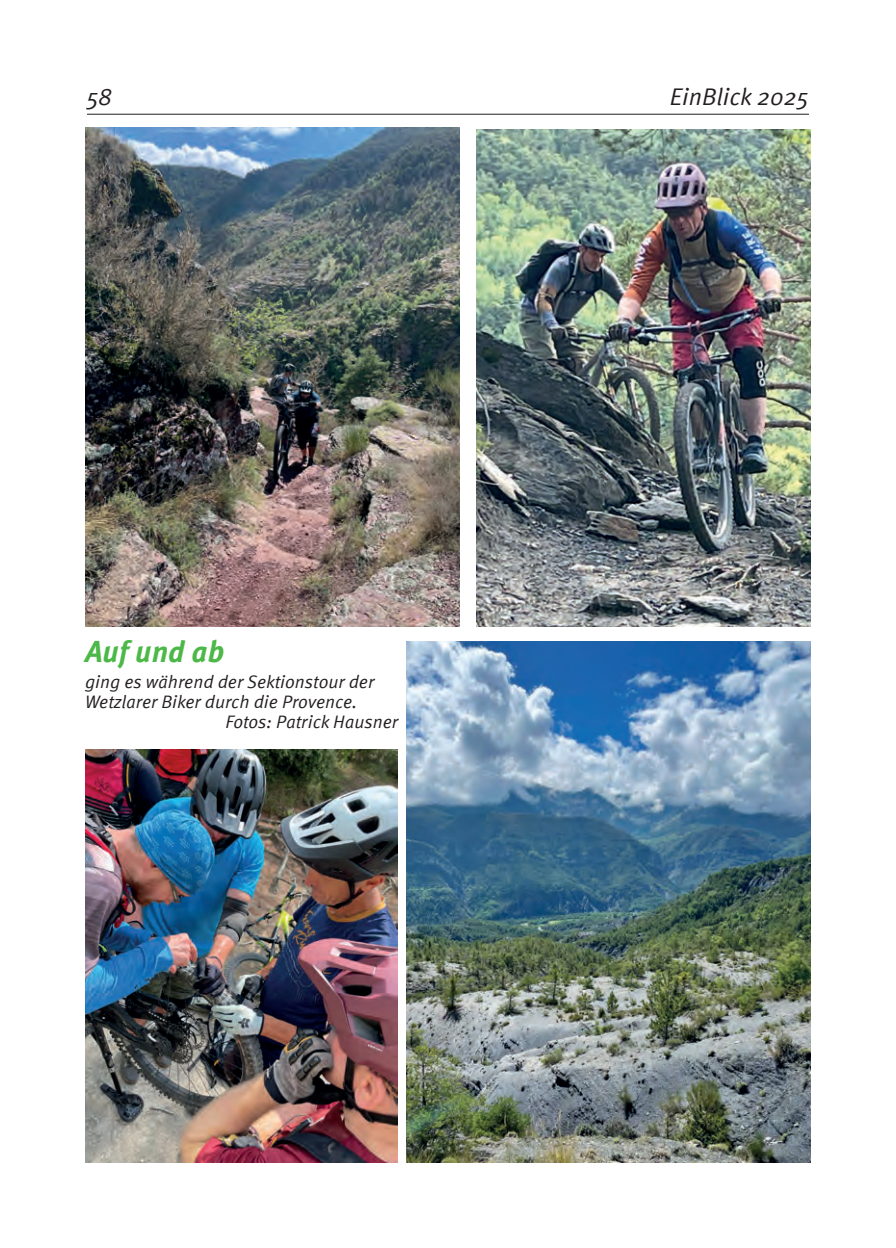
<style>
.page{position:relative;width:896px;height:1248px;background:#fff}
.page>*{position:absolute;margin:0;border:0;box-sizing:border-box;transform-origin:0 0}
.t1{font:italic 700 30px "Meta Pro";letter-spacing:-.005em;color:#4cb848}
.t2{font:italic 24px "Meta Pro";color:#231f20}
.t3{font:italic 18px "Meta Pro";color:#231f20}
</style>
<div class="page">
<hr style="left:87px;top:114px;width:722px;height:1px;background:#231f20">
<img style="left:476px;top:129px;width:335px;height:497px">
<img style="left:85px;top:749px;width:312px;height:413px">
<img style="left:85px;top:128px;width:374px;height:498px">
<img style="left:407px;top:641px;width:404px;height:521px">
<h2 class="t2" style="left:87px;top:79px;width:26px">58</h2>
<h2 class="t2" style="left:670px;top:79px;width:140px">EinBlick 2025</h2>
<h1 class="t1" style="left:85px;top:628px;width:141px">Auf und ab</h1>
<p class="t3" style="left:85px;top:668px;width:291px">ging es während der Sektionstour der</p>
<p class="t3" style="left:85px;top:688px;width:274px">Wetzlarer Biker durch die Provence.</p>
<p class="t3" style="left:225px;top:708px;width:174px">Fotos: Patrick Hausner</p>
</div>
